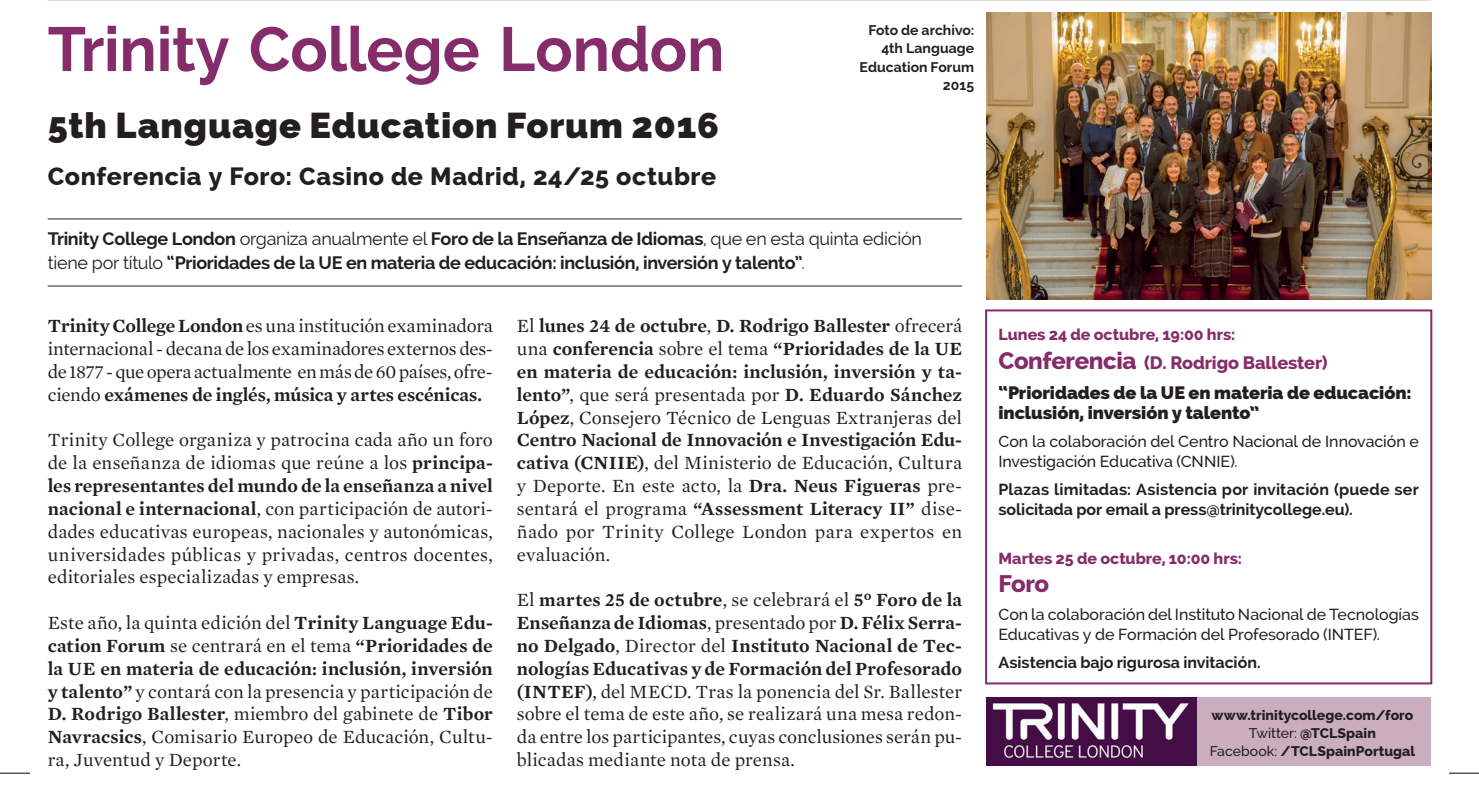
<style>
.page{position:relative;width:1479px;height:785px;background:#fff}
.page>*{position:absolute;margin:0;border:0;box-sizing:border-box;transform-origin:0 0}
.RZ_2014_TITULAR_1_3{font:700 62px "Raleway";letter-spacing:-.005em;color:#852c6b}
.RZ_2014_TITULAR_1_3-2{font:800 36px "Raleway";letter-spacing:.025em;color:#231f20}
.RZ_2014_TITULAR_1_3-3{font:800 25px "Raleway";letter-spacing:.025em;color:#231f20}
.RZ_2014_TEXT{font:800 24px "Raleway";color:#852c6b}
.RZ_2014_TEXT-2{font:19px/22.8px "Mercury Text";color:#231f20;text-align:justify}
.RZ_2014_TEXT-3{font:700 19px/22.8px "Mercury Text";letter-spacing:-.005em;color:#231f20;text-align:justify}
.RZ_2014_ENTRADETA{font:700 18px/24px "Raleway";letter-spacing:-.015em;color:#231f20}
.RZ_2014_TEXT-4{font:800 18px "Raleway";letter-spacing:-.005em;color:#231f20}
.RZ_2014_TEXT-5{font:800 18px "Raleway";letter-spacing:-.01em;color:#852c6b}
.RZ_2014_TEXT-6{font:500 16px/20px "Raleway";color:#231f20}
.RZ_2014_TEXT-7{font:700 16px/20px "Raleway";color:#231f20}
.RZ_2014_TEXT-8{font:800 16px "Raleway";color:#852c6b}
.RZ_2014_ENTREVISTA{font:800 14px "Raleway";color:#231f20}
.RZ_2014_ENTREVISTA-2{font:700 14px/18px "Raleway";color:#231f20;text-align:right}
.s1{font-weight:400}
.s2{font-weight:700}
.s3{font-size:24px}
.s4{font-weight:500}
</style>
<div class="page">
<hr style="left:48px;top:218px;width:914px;height:1px;background:#231f20">
<hr style="left:48px;top:285px;width:914px;height:1px;background:#231f20">
<hr style="left:48px;top:0;width:1383px;height:1px;background:#231f20">
<img style="left:986px;top:13px;width:445px;height:286px">
<div style="left:1176px;top:697px;width:255px;height:68px;background:#cbaebe"></div>
<img style="left:986px;top:697px;width:210px;height:68px">
<div style="left:985px;top:309px;width:447px;height:375px;border:2px solid #852c6b"></div>
<hr style="left:0;top:0;width:30px;height:1px;background:#000">
<hr style="left:1449px;top:0;width:30px;height:1px;background:#000">
<hr style="left:0;top:772px;width:30px;height:1px;background:#000">
<hr style="left:1449px;top:772px;width:30px;height:1px;background:#000">
<p class="RZ_2014_TITULAR_1_3" style="left:48px;top:14px;width:678px">Trinity College London</p>
<p class="RZ_2014_TITULAR_1_3-2" style="left:48px;top:105px;width:673px">5th Language Education Forum 2016</p>
<p class="RZ_2014_TITULAR_1_3-3" style="left:48px;top:162px;width:670px">Conferencia y Foro: Casino de Madrid, 24/25 octubre</p>
<p class="RZ_2014_ENTREVISTA-2" style="left:868px;top:22px;width:107px">Foto de archivo:</p>
<p class="RZ_2014_ENTREVISTA-2" style="left:859px;top:40px;width:116px">4th Language<br>Education Forum</p>
<p class="RZ_2014_ENTREVISTA-2" style="left:943px;top:76px;width:33px">2015</p>
<p class="RZ_2014_ENTRADETA" style="left:48px;top:226px;width:876px">Trinity College London <span class="s1">organiza anualmente el</span> Foro de la Enseñanza de Idiomas<span class="s1">, que en esta quinta edición tiene por título</span> “Prioridades de la UE en materia de educación: inclusión, inversión y talento”<span class="s1">.</span></p>
<p class="RZ_2014_TEXT-2" style="left:48px;top:314px;width:447px"><span class="s2">Trinity College London</span> es una institución examinadora internacional - decana de los examinadores externos des&shy;de 1877 - que opera actualmente en más de 60 países, ofre&shy;ciendo <span class="s2">exámenes de inglés, música y artes escénicas.</span></p>
<p class="RZ_2014_TEXT-2" style="left:48px;top:428px;width:447px">Trinity College organiza y patrocina cada año un foro de la enseñanza de idiomas que reúne a los <span class="s2">principa&shy;les representantes del mundo de la enseñanza a nivel nacional e internacional</span>, con participación de autori&shy;dades educativas europeas, nacionales y autonómicas, universidades públicas y privadas, centros docentes, editoriales especializadas y empresas.</p>
<p class="RZ_2014_TEXT-2" style="left:48px;top:611px;width:447px">Este año, la quinta edición del <span class="s2">Trinity Language Edu&shy;cation Forum</span> se centrará en el tema <span class="s2">“Prioridades de la UE en materia de educación: inclusión, inversión y talento”</span> y contará con la presencia y participación de <span class="s2">D. Rodrigo Ballester</span>, miembro del gabinete de <span class="s2">Tibor Navracsics</span>, Comisario Europeo de Educación, Cultu&shy;ra, Juventud y Deporte.</p>
<p class="RZ_2014_TEXT-3" style="left:517px;top:314px;width:447px"><span class="s1">El</span> lunes 24 de octubre<span class="s1">,</span> D. Rodrigo Ballester <span class="s1">ofrecerá una</span> conferencia <span class="s1">sobre el tema</span> “Prioridades de la UE en materia de educación: inclusión, inversión y ta&shy;lento”<span class="s1">, que será presentada por</span> D. Eduardo Sánchez López<span class="s1">, Consejero Técnico de Lenguas Extranjeras del </span>Centro Nacional de Innovación e Investigación Edu&shy;cativa (CNIIE)<span class="s1">, del Ministerio de Educación, Cultura y Deporte. En este acto, la</span> Dra. Neus Figueras <span class="s1">pre&shy;sentará el programa</span> “Assessment Literacy II” <span class="s1">dise&shy;ñado por Trinity College London para expertos en evaluación.</span></p>
<p class="RZ_2014_TEXT-2" style="left:517px;top:588px;width:447px">El <span class="s2">martes 25 de octubre</span>, se celebrará el <span class="s2">5º Foro de la Enseñanza de Idiomas</span>, presentado por <span class="s2">D. Félix Serra&shy;no Delgado</span>, Director del <span class="s2">Instituto Nacional de Tec&shy;nologías Educativas y de Formación del Profesorado (INTEF)</span>, del MECD. Tras la ponencia del Sr. Ballester sobre el tema de este año, se realizará una mesa redon&shy;da entre los participantes, cuyas conclusiones serán pu&shy;blicadas mediante nota de prensa.</p>
<p class="RZ_2014_TEXT-8" style="left:998px;top:325px;width:238px">Lunes 24 de octubre, 19:00 hrs:</p>
<p class="RZ_2014_TEXT-5" style="left:998px;top:352px;width:330px"><span class="s3">Conferencia</span> (D. Rodrigo Ballester)</p>
<p class="RZ_2014_TEXT-4" style="left:998px;top:382px;width:415px">“Prioridades de la UE en materia de educación:</p>
<p class="RZ_2014_TEXT-4" style="left:998px;top:402px;width:262px">inclusión, inversión y talento”</p>
<p class="RZ_2014_TEXT-6" style="left:998px;top:431px;width:422px">Con la colaboración del Centro Nacional de Innovación e<br>Investigación Educativa (CNNIE).</p>
<p class="RZ_2014_TEXT-7" style="left:998px;top:479px;width:422px">Plazas limitadas: Asistencia por invitación (puede ser solicitada por email a press@trinitycollege.eu).</p>
<p class="RZ_2014_TEXT-8" style="left:998px;top:548px;width:245px">Martes 25 de octubre, 10:00 hrs:</p>
<p class="RZ_2014_TEXT" style="left:998px;top:570px;width:52px">Foro</p>
<p class="RZ_2014_TEXT-6" style="left:998px;top:604px;width:422px">Con la colaboración del Instituto Nacional de Tecnologías<br>Educativas y de Formación del Profesorado (INTEF).</p>
<p class="RZ_2014_TEXT-7" style="left:998px;top:652px;width:264px">Asistencia bajo rigurosa invitación.</p>
<p class="RZ_2014_ENTREVISTA" style="left:1211px;top:707px;width:203px">www.trinitycollege.com/foro</p>
<p class="RZ_2014_ENTREVISTA" style="left:1249px;top:725px;width:128px"><span class="s4">Twitter:</span> @TCLSpain</p>
<p class="RZ_2014_ENTREVISTA" style="left:1209px;top:743px;width:207px"><span class="s4">Facebook:</span> /TCLSpainPortugal</p>
</div>
